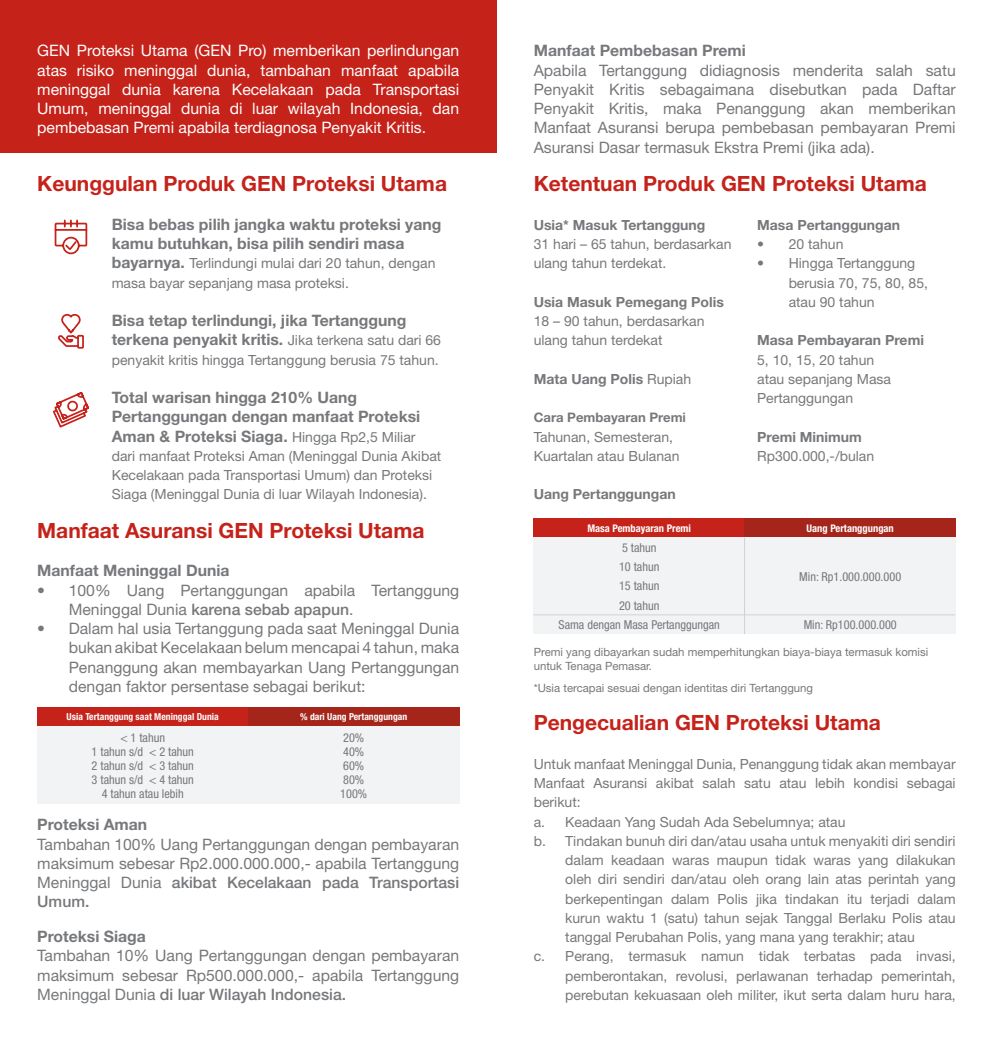
<style>
.page{position:relative;width:993px;height:1042px;background:#fff}
.page>*{position:absolute;margin:0;border:0;box-sizing:border-box;transform-origin:0 0}
.t1{font:700 21px "Helvetica Neue LT Std";color:#c5221a}
.t2{font:15.75px/19.2px "Helvetica Neue LT Std";color:#76787b;text-align:justify}
.t3{font:700 15.75px/19.2px "Helvetica Neue LT Std";color:#76787b}
.t4{font:15.75px/19.2px "Helvetica Neue LT Std";color:#fff;text-align:justify}
.t5{font:14px/19.2px "Helvetica Neue LT Std";color:#76787b}
.t6{font:700 14px "Helvetica Neue LT Std";color:#76787b}
.t7{font:700 13.12px "Helvetica Neue LT Std";color:#76787b}
.t8{font:condensed 12.25px "Helvetica Neue LT Std";color:#76787b}
.t9{font:11.38px/13.7px "Helvetica Neue LT Std";color:#76787b}
.t10{font:700 condensed 10.5px "Helvetica Neue LT Std";color:#fff}
.t11{font:700 condensed 9.62px "Helvetica Neue LT Std";color:#fff}
.s1{font-weight:700;font-size:15.75px}
.s2{font-weight:400;font-size:14px}
.s3{font-weight:500}
.s4{font-weight:700}
.s5{font-weight:400}
</style>
<div class="page">
<div style="left:0;top:0;width:496px;height:153px;background:#c5221a"></div>
<div style="left:37px;top:707px;width:211px;height:19px;background:#c5221a"></div>
<div style="left:248px;top:707px;width:211px;height:19px;background:#a5251b"></div>
<div style="left:248px;top:726px;width:211px;height:77px;background:#f2f3f4"></div>
<div style="left:37px;top:726px;width:211px;height:77px;background:#f2f3f4"></div>
<svg style="left:53px;top:392px;width:36px;height:36px"></svg>
<svg style="left:54px;top:219px;width:34px;height:36px"></svg>
<svg style="left:58px;top:313px;width:26px;height:36px"></svg>
<div style="left:533px;top:518px;width:211px;height:20px;background:#c5221a"></div>
<div style="left:744px;top:518px;width:211px;height:20px;background:#a5251b"></div>
<div style="left:533px;top:538px;width:211px;height:96px;background:#f2f3f4"></div>
<div style="left:744px;top:538px;width:211px;height:77px;background:#f2f3f4"></div>
<div style="left:744px;top:615px;width:211px;height:19px;background:#f2f3f4"></div>
<hr style="left:533px;top:614px;width:421px;height:1px;background:#d1d2d4">
<hr style="left:744px;top:538px;width:1px;height:96px;background:#d1d2d4">
<p class="t4" style="left:37px;top:41px;width:423px">GEN Proteksi Utama (GEN Pro) memberikan perlindungan atas risiko meninggal dunia, tambahan manfaat apabila meninggal dunia karena Kecelakaan pada Transportasi Umum, meninggal dunia di luar wilayah Indonesia, dan pembebasan Premi apabila terdiagnosa Penyakit Kritis.</p>
<p class="t1" style="left:37px;top:171px;width:411px">Keunggulan Produk GEN Proteksi Utama</p>
<p class="t3" style="left:112px;top:214px;width:331px">Bisa bebas pilih jangka waktu proteksi yang kamu butuhkan, bisa pilih sendiri masa</p>
<p class="t5" style="left:112px;top:253px;width:325px"><span class="s1">bayarnya.</span> Terlindungi mulai dari 20 tahun, dengan masa bayar sepanjang masa proteksi.</p>
<p class="t3" style="left:112px;top:310px;width:331px">Bisa tetap terlindungi, jika Tertanggung terkena penyakit kritis. <span class="s2">Jika terkena satu dari 66</span></p>
<p class="t5" style="left:112px;top:350px;width:328px">penyakit kritis hingga Tertanggung berusia 75 tahun.</p>
<p class="t3" style="left:112px;top:387px;width:310px">Total warisan hingga 210% Uang<br>Pertanggungan dengan manfaat Proteksi<br>Aman &amp; Proteksi Siaga. <span class="s2">Hingga Rp2,5 Miliar</span></p>
<p class="t5" style="left:112px;top:446px;width:331px">dari manfaat Proteksi Aman (Meninggal Dunia Akibat<br>Kecelakaan pada Transportasi Umum) dan Proteksi<br>Siaga (Meninggal Dunia di luar Wilayah Indonesia).</p>
<p class="t1" style="left:37px;top:517px;width:388px">Manfaat Asuransi GEN Proteksi Utama</p>
<p class="t3" style="left:37px;top:561px;width:194px">Manfaat Meninggal Dunia</p>
<p class="t2" style="left:69px;top:580px;width:392px;text-indent:-32px">• 100% Uang Pertanggungan apabila Tertanggung<br>Meninggal Dunia <span class="s3">karena sebab apapun</span>.</p>
<p class="t2" style="left:69px;top:619px;width:392px;text-indent:-32px">• Dalam hal usia Tertanggung pada saat Meninggal Dunia bukan akibat Kecelakaan belum mencapai 4 tahun, maka Penanggung akan membayarkan Uang Pertanggungan dengan faktor persentase sebagai berikut:</p>
<p class="t11" style="left:67px;top:711px;width:154px">Usia Tertanggung saat Meninggal Dunia</p>
<p class="t11" style="left:300px;top:711px;width:109px">% dari Uang Pertanggungan</p>
<p class="t8" style="left:343px;top:730px;width:23px">20%</p>
<p class="t8" style="left:343px;top:744px;width:23px">40%</p>
<p class="t8" style="left:343px;top:758px;width:23px">60%</p>
<p class="t8" style="left:343px;top:772px;width:23px">80%</p>
<p class="t8" style="left:340px;top:786px;width:28px">100%</p>
<p class="t8" style="left:120px;top:730px;width:46px">&lt; 1 tahun</p>
<p class="t8" style="left:92px;top:744px;width:104px">1 tahun s/d &lt; 2 tahun</p>
<p class="t8" style="left:92px;top:758px;width:104px">2 tahun s/d &lt; 3 tahun</p>
<p class="t8" style="left:92px;top:772px;width:104px">3 tahun s/d &lt; 4 tahun</p>
<p class="t8" style="left:102px;top:786px;width:83px">4 tahun atau lebih</p>
<p class="t3" style="left:37px;top:815px;width:111px">Proteksi Aman</p>
<p class="t2" style="left:37px;top:834px;width:423px">Tambahan 100% Uang Pertanggungan dengan pembayaran maksimum sebesar Rp2.000.000.000,- apabila Tertanggung Meninggal Dunia <span class="s3">akibat Kecelakaan pada Transportasi Umum.</span></p>
<p class="t3" style="left:37px;top:926px;width:110px">Proteksi Siaga</p>
<p class="t2" style="left:37px;top:946px;width:423px">Tambahan 10% Uang Pertanggungan dengan pembayaran maksimum sebesar Rp500.000.000,- apabila Tertanggung Meninggal Dunia <span class="s3">di luar Wilayah Indonesia.</span></p>
<p class="t3" style="left:533px;top:41px;width:213px">Manfaat Pembebasan Premi</p>
<p class="t2" style="left:533px;top:60px;width:423px">Apabila Tertanggung didiagnosis menderita salah satu Penyakit Kritis sebagaimana disebutkan pada Daftar Penyakit Kritis, maka Penanggung akan memberikan Manfaat Asuransi berupa pembebasan pembayaran Premi Asuransi Dasar termasuk Ekstra Premi (jika ada).</p>
<p class="t1" style="left:533px;top:171px;width:394px">Ketentuan Produk GEN Proteksi Utama</p>
<p class="t6" style="left:533px;top:216px;width:173px">Usia* Masuk Tertanggung</p>
<p class="t5" style="left:533px;top:234px;width:199px">31 hari – 65 tahun, berdasarkan ulang tahun terdekat.</p>
<p class="t5" style="left:533px;top:292px;width:191px"><span class="s4">Usia Masuk Pemegang Polis<br></span>18 – 90 tahun, berdasarkan ulang tahun terdekat</p>
<p class="t6" style="left:533px;top:370px;width:159px">Mata Uang Polis <span class="s5">Rupiah</span></p>
<p class="t7" style="left:533px;top:409px;width:154px">Cara Pembayaran Premi</p>
<p class="t5" style="left:533px;top:427px;width:147px">Tahunan, Semesteran,<br>Kuartalan atau Bulanan</p>
<p class="t6" style="left:533px;top:486px;width:143px">Uang Pertanggungan</p>
<p class="t6" style="left:756px;top:216px;width:144px">Masa Pertanggungan</p>
<p class="t5" style="left:756px;top:234px;width:88px">• 20 tahun</p>
<p class="t5" style="left:788px;top:253px;width:141px;text-indent:-32px">• Hingga Tertanggung berusia 70, 75, 80, 85, atau 90 tahun</p>
<p class="t6" style="left:756px;top:332px;width:168px">Masa Pembayaran Premi</p>
<p class="t5" style="left:756px;top:350px;width:135px">5, 10, 15, 20 tahun atau sepanjang Masa<br>Pertanggungan</p>
<p class="t6" style="left:756px;top:428px;width:106px">Premi Minimum</p>
<p class="t5" style="left:756px;top:446px;width:118px">Rp300.000,-/bulan</p>
<p class="t10" style="left:587px;top:522px;width:105px">Masa Pembayaran Premi</p>
<p class="t10" style="left:806px;top:522px;width:89px">Uang Pertanggungan</p>
<p class="t8" style="left:621px;top:540px;width:36px">5 tahun</p>
<p class="t8" style="left:619px;top:560px;width:42px">10 tahun</p>
<p class="t8" style="left:619px;top:579px;width:42px">15 tahun</p>
<p class="t8" style="left:619px;top:598px;width:42px">20 tahun</p>
<p class="t8" style="left:558px;top:617px;width:163px">Sama dengan Masa Pertanggungan</p>
<p class="t8" style="left:799px;top:569px;width:103px">Min: Rp1.000.000.000</p>
<p class="t8" style="left:803px;top:617px;width:95px">Min: Rp100.000.000</p>
<p class="t9" style="left:533px;top:645px;width:396px">Premi yang dibayarkan sudah memperhitungkan biaya-biaya termasuk komisi untuk Tenaga Pemasar.</p>
<p class="t9" style="left:533px;top:681px;width:281px">*Usia tercapai sesuai dengan identitas diri Tertanggung</p>
<p class="t1" style="left:533px;top:710px;width:348px">Pengecualian GEN Proteksi Utama</p>
<p class="t5" style="left:533px;top:754px;width:423px;text-align:justify">Untuk manfaat Meninggal Dunia, Penanggung tidak akan membayar Manfaat Asuransi akibat salah satu atau lebih kondisi sebagai berikut:</p>
<p class="t5" style="left:533px;top:812px;width:313px">a. Keadaan Yang Sudah Ada Sebelumnya; atau</p>
<p class="t5" style="left:565px;top:831px;width:392px;text-align:justify;text-indent:-32px">b. Tindakan bunuh diri dan/atau usaha untuk menyakiti diri sendiri dalam keadaan waras maupun tidak waras yang dilakukan oleh diri sendiri dan/atau oleh orang lain atas perintah yang berkepentingan dalam Polis jika tindakan itu terjadi dalam kurun waktu 1 (satu) tahun sejak Tanggal Berlaku Polis atau tanggal Perubahan Polis, yang mana yang terakhir; atau</p>
<p class="t5" style="left:565px;top:946px;width:392px;text-align:justify;text-indent:-32px">c. Perang, termasuk namun tidak terbatas pada invasi, pemberontakan, revolusi, perlawanan terhadap pemerintah, perebutan kekuasaan oleh militer, ikut serta dalam huru hara,</p>
</div>
